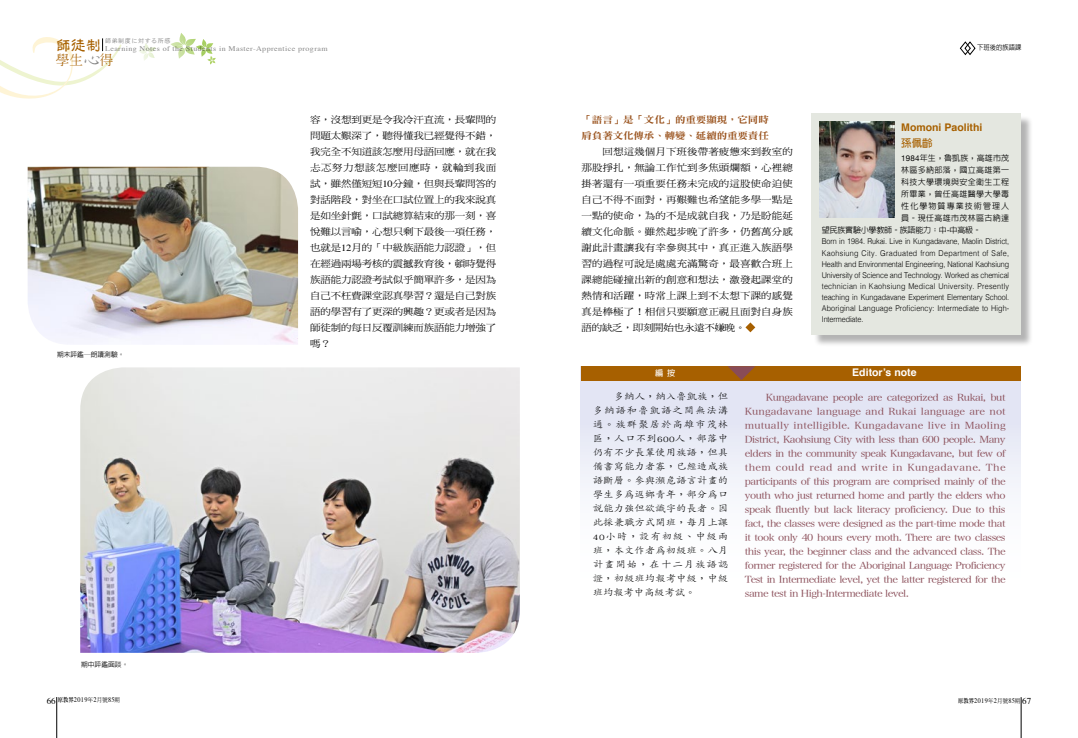
<style>
.page{position:relative;width:1078px;height:738px;background:#fff}
.page>*{position:absolute;margin:0;border:0;box-sizing:border-box;transform-origin:0 0}
.t1{font:500 13.6px "AR Ming B5";color:#a76000}
.t2{font:700 10.5px "Helvetica";color:#a76000}
.t3{font:700 10.5px "Helvetica";color:#fff}
.t4{font:700 10.5px "AR Hei B5";color:#a76000}
.t5{font:9.4px/14px "Hira Min Pro N W3";letter-spacing:-.05em;color:#894c57;text-align:justify;scale:1.11 1}
.t6{font:9.4px/16px "DF Ming Std W5";letter-spacing:-.015em;color:#000;text-align:justify;scale:1.11 1}
.t7{font:300 9.4px/14px "AR Kai B5";letter-spacing:-.01em;color:#000;text-align:justify;scale:1.11 1}
.t8{font:9.4px/16px "DF Ming Std W9";letter-spacing:-.01em;color:#974e17;scale:1.11 1}
.t9{font:700 8.1px "AR Hei B5";color:#fff}
.t10{font:300 8px/11px "Helvetica";letter-spacing:.02em;color:#000;text-align:justify;scale:.9 1}
.t11{font:500 8px "AR Hei B5";letter-spacing:.04em;color:#000}
.t12{font:500 8px "AR Hei B5";letter-spacing:-.025em;color:#000}
.t13{font:500 8px "AR Hei B5";letter-spacing:.02em;color:#000}
.t14{font:500 8px "AR Hei B5";letter-spacing:.135em;color:#000}
.t15{font:7.2px "Times";letter-spacing:.05em;color:#898989;scale:1.11 1}
.t16{font:7px "Times";letter-spacing:.05em;color:#000;scale:.9 1}
.t17{font:500 7px "AR Hei B5";color:#000;scale:.9 1}
.t18{font:500 6.8px "AR Hei B5";color:#000}
.t19{font:6px "Heisei Kaku Go Std W3";letter-spacing:.1em;color:#898989}
.s1{font-family:"AR Gu Yin B5";font-weight:700;font-size:15px;color:#a76000}
.s2{font-family:"AR Xing Shu B5";font-size:18.5px;color:#898989}
.s3{font-family:"Times"}
.s4{font-family:"Helvetica Neue";font-weight:400}
.s5{font-family:"Koz Min Pr 6 N";font-weight:400;font-size:7.2px}
.s6{font-size:9px}
.s7{font-family:"AR Ming B5";font-weight:800;font-size:6px}
.s8{font-family:"DF Ming Std W5";font-size:6px}
</style>
<div class="page">
<svg style="left:170px;top:33px;width:46px;height:32px"></svg>
<svg style="left:139px;top:43px;width:16px;height:18px"></svg>
<hr style="left:57px;top:696px;width:1px;height:41px;background:#000">
<hr style="left:1020px;top:696px;width:1px;height:41px;background:#000">
<svg style="left:0;top:37px;width:122px;height:62px"></svg>
<svg style="left:959px;top:41px;width:16px;height:15px"></svg>
<svg style="left:745px;top:322px;width:10px;height:10px"></svg>
<div style="left:581px;top:366px;width:439px;height:250px;background:linear-gradient(to bottom,#dddde9,#fff)"></div>
<div style="left:580px;top:366px;width:440px;height:14px;background:#a76000"></div>
<svg style="left:728px;top:366px;width:27px;height:14px"></svg>
<div style="left:812px;top:115px;width:220px;height:232px;background:#000;opacity:.3"></div>
<div style="left:811px;top:114px;width:209px;height:221px;background:#e4e7e0"></div>
<img style="left:819px;top:121px;width:75px;height:97px">
<img style="left:80px;top:367px;width:439px;height:285px">
<img style="left:28px;top:167px;width:270px;height:177px">
<p class="t19" style="left:105px;top:37px;width:67px">師弟制度に対する所感</p>
<p class="t15" style="left:56px;top:42px;width:246px"><span class="s1">師徒制</span> Learning Notes of the Students in Master-Apprentice program</p>
<h1 class="t1" style="left:56px;top:53px;width:59px">學生<span class="s2">心</span>得</h1>
<p class="t18" style="left:57px;top:350px;width:69px">期末評鑑─朗讀測驗。</p>
<p class="t6" style="left:310px;top:111px;width:169px">容，沒想到更是令我冷汗直流，長輩問的問題太艱深了，聽得懂我已經覺得不錯，我完全不知道該怎麼用母語回應，就在我忐忑努力想該怎麼回應時，就輪到我面試，雖然僅短短<span class="s3">10</span>分鐘，但與長輩問答的對話階段，對坐在口試位置上的我來說真是如坐針氈，口試總算結束的那一刻，喜悅難以言喻，心想只剩下最後一項任務，也就是<span class="s3">12</span>月的「中級族語能力認證」，但在經過兩場考核的震撼教育後，頓時覺得族語能力認證考試似乎簡單許多，是因為自己不枉費課堂認真學習？還是自己對族語的學習有了更深的興趣？更或者是因為師徒制的每日反覆訓練而族語能力增強了嗎？</p>
<p class="t8" style="left:581px;top:111px;width:170px">「語言」是「文化」的重要顯現，它同時肩負著文化傳承、轉變、延續的重要責任</p>
<p class="t6" style="left:581px;top:143px;width:192px;text-indent:21px">回想這幾個月下班後帶著疲憊來到教室的那股掙扎，無論工作忙到多焦頭爛額，心裡總掛著還有一項重要任務未完成的這股使命迫使自己不得不面對，再艱難也希望能多學一點是一點的使命，為的不是成就自我，乃是盼能延續文化命脈。雖然起步晚了許多，仍舊萬分感謝此計畫讓我有幸參與其中，真正進入族語學習的過程可說是處處充滿驚奇，最喜歡合班上課總能碰撞出新的創意和想法，激發起課堂的熱情和活躍，時常上課上到不太想下課的感覺真是棒極了！相信只要願意正視且面對自身族語的缺乏，即刻開始也永遠不嫌晚。</p>
<p class="t9" style="left:655px;top:369px;width:22px">編按</p>
<p class="t17" style="left:976px;top:44px;width:50px">下班後的族語課</p>
<p class="t2" style="left:901px;top:118px;width:83px">Momoni Paolithi</p>
<p class="t4" style="left:901px;top:137px;width:33px">孫佩齡</p>
<p class="t13" style="left:901px;top:153px;width:109px"><span class="s4">1984</span>年生，魯凱族，高雄市茂</p>
<p class="t11" style="left:901px;top:165px;width:109px">林區多納部落，國立高雄第一</p>
<p class="t11" style="left:901px;top:177px;width:109px">科技大學環境與安全衛生工程</p>
<p class="t11" style="left:901px;top:189px;width:109px">所畢業，曾任高雄醫學大學毒</p>
<p class="t14" style="left:901px;top:201px;width:109px">性化學物質專業技術管理人</p>
<p class="t11" style="left:901px;top:213px;width:109px">員。現任高雄市茂林區古納達</p>
<p class="t12" style="left:821px;top:225px;width:161px">望民族實驗小學教師。族語能力：中<span class="s4">-</span>中高級。</p>
<p class="t10" style="left:821px;top:235px;width:210px">Born in 1984. Rukai. Live in Kungadavane, Maolin District, Kaohsiung City. Graduated from Department of Safe, Health and Environmental Engineering, National Kaohsiung University of Science and Technology. Worked as chemical technician in Kaohsiung Medical University. Presently teaching in Kungadavane Experiment Elementary School.<br>Aboriginal Language Proficiency: Intermediate to High-Intermediate.</p>
<p class="t3" style="left:852px;top:364px;width:66px">Editor’s note</p>
<p class="t18" style="left:81px;top:660px;width:49px">期中評鑑面談。</p>
<p class="t7" style="left:592px;top:389px;width:123px;text-indent:21px">多納人，納入魯凱族，但多納語和魯凱語之間無法溝通。族群聚居於高雄市茂林區，人口不到<span class="s5">600</span>人，部落中仍有不少長輩使用族語，但具備書寫能力者寡，已經造成族語斷層。參與瀕危語言計畫的學生多為返鄉青年，部分為口說能力強但欲識字的長者。因此採兼職方式開班，每月上課<span class="s5">40</span>小時，設有初級、中級兩班，本文作者為初級班。八月計畫開始，在十二月族語認證，初級班均報考中級，中級班均報考中高級考試。</p>
<p class="t5" style="left:744px;top:389px;width:236px;text-indent:21px">Kungadavane people are categorized as Rukai, but Kungadavane language and Rukai language are not mutually intelligible. Kungadavane live in Maoling District, Kaohsiung City with less than 600 people. Many elders in the community speak Kungadavane, but few of them could read and write in Kungadavane. The participants of this program are comprised mainly of the youth who just returned home and partly the elders who speak fluently but lack literacy proficiency. Due to this fact, the classes were designed as the part-time mode that it took only 40 hours every moth. There are two classes this year, the beginner class and the advanced class. The former registered for the Aboriginal Language Proficiency Test in Intermediate level, yet the latter registered for the same test in High-Intermediate level.</p>
<p class="t16" style="left:47px;top:693px;width:83px"><span class="s6">66</span> <span class="s7">原教界</span>2019<span class="s8">年</span>2<span class="s8">月號</span>85<span class="s8">期</span></p>
<p class="t16" style="left:957px;top:693px;width:83px"><span class="s7">原教界</span>2019<span class="s8">年</span>2<span class="s8">月號</span>85<span class="s8">期</span> <span class="s6">67</span></p>
</div>
